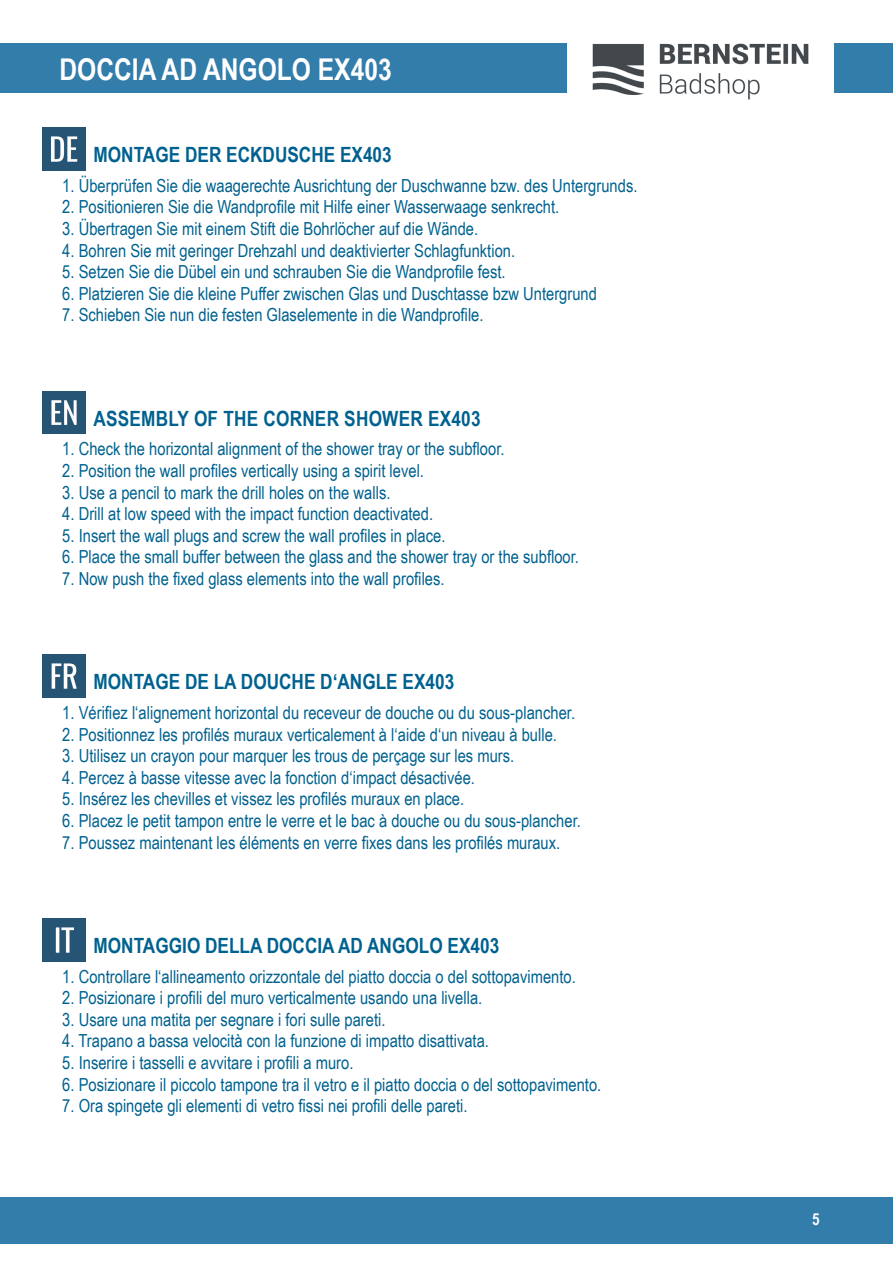
<style>
.page{position:relative;width:893px;height:1263px;background:#fff}
.page>*{position:absolute;margin:0;border:0;box-sizing:border-box;transform-origin:0 0}
.t1{font:700 30px "Arial Narrow";color:#fff}
.Fließtext{font:700 21px "Arial Narrow";color:#00618f}
.Aufzählung{font:18px "Arial Narrow";color:#00618f}
.t2{font:700 16.5px "Arial Narrow";color:#fff}
</style>
<div class="page">
<div style="left:0;top:43px;width:893px;height:50px;background:#337dab"></div>
<div style="left:0;top:1197px;width:893px;height:47px;background:#337dab"></div>
<img style="left:568px;top:43px;width:265px;height:57px">
<img style="left:43px;top:391px;width:42px;height:43px">
<img style="left:43px;top:655px;width:42px;height:42px">
<img style="left:43px;top:918px;width:42px;height:43px">
<img style="left:43px;top:128px;width:42px;height:42px">
<h1 class="t1" style="left:60px;top:47px;width:334px">DOCCIA AD ANGOLO EX403</h1>
<p class="Fließtext" style="left:94px;top:139px;width:300px">MONTAGE DER ECKDUSCHE EX403</p>
<p class="Aufzählung" style="left:62px;top:172px;width:577px">1. Überprüfen Sie die waagerechte Ausrichtung der Duschwanne bzw. des Untergrunds.</p>
<p class="Aufzählung" style="left:62px;top:194px;width:498px">2. Positionieren Sie die Wandprofile mit Hilfe einer Wasserwaage senkrecht.</p>
<p class="Aufzählung" style="left:62px;top:215px;width:417px">3. Übertragen Sie mit einem Stift die Bohrlöcher auf die Wände.</p>
<p class="Aufzählung" style="left:62px;top:237px;width:454px">4. Bohren Sie mit geringer Drehzahl und deaktivierter Schlagfunktion.</p>
<p class="Aufzählung" style="left:62px;top:259px;width:445px">5. Setzen Sie die Dübel ein und schrauben Sie die Wandprofile fest.</p>
<p class="Aufzählung" style="left:62px;top:280px;width:536px">6. Platzieren Sie die kleine Puffer zwischen Glas und Duschtasse bzw Untergrund</p>
<p class="Aufzählung" style="left:62px;top:302px;width:423px">7. Schieben Sie nun die festen Glaselemente in die Wandprofile.</p>
<p class="Fließtext" style="left:94px;top:402px;width:389px">ASSEMBLY OF THE CORNER SHOWER EX403</p>
<p class="Aufzählung" style="left:62px;top:436px;width:444px">1. Check the horizontal alignment of the shower tray or the subfloor.</p>
<p class="Aufzählung" style="left:62px;top:457px;width:363px">2. Position the wall profiles vertically using a spirit level.</p>
<p class="Aufzählung" style="left:62px;top:479px;width:330px">3. Use a pencil to mark the drill holes on the walls.</p>
<p class="Aufzählung" style="left:62px;top:501px;width:372px">4. Drill at low speed with the impact function deactivated.</p>
<p class="Aufzählung" style="left:62px;top:522px;width:385px">5. Insert the wall plugs and screw the wall profiles in place.</p>
<p class="Aufzählung" style="left:62px;top:544px;width:518px">6. Place the small buffer between the glass and the shower tray or the subfloor.</p>
<p class="Aufzählung" style="left:62px;top:565px;width:384px">7. Now push the fixed glass elements into the wall profiles.</p>
<p class="Fließtext" style="left:94px;top:666px;width:362px">MONTAGE DE LA DOUCHE D‘ANGLE EX403</p>
<p class="Aufzählung" style="left:62px;top:699px;width:514px">1. Vérifiez l‘alignement horizontal du receveur de douche ou du sous-plancher.</p>
<p class="Aufzählung" style="left:62px;top:721px;width:496px">2. Positionnez les profilés muraux verticalement à l‘aide d‘un niveau à bulle.</p>
<p class="Aufzählung" style="left:62px;top:743px;width:454px">3. Utilisez un crayon pour marquer les trous de perçage sur les murs.</p>
<p class="Aufzählung" style="left:62px;top:764px;width:414px">4. Percez à basse vitesse avec la fonction d‘impact désactivée.</p>
<p class="Aufzählung" style="left:62px;top:786px;width:403px">5. Insérez les chevilles et vissez les profilés muraux en place.</p>
<p class="Aufzählung" style="left:62px;top:807px;width:520px">6. Placez le petit tampon entre le verre et le bac à douche ou du sous-plancher.</p>
<p class="Aufzählung" style="left:62px;top:829px;width:499px">7. Poussez maintenant les éléments en verre fixes dans les profilés muraux.</p>
<p class="Fließtext" style="left:94px;top:930px;width:407px">MONTAGGIO DELLA DOCCIA AD ANGOLO EX403</p>
<p class="Aufzählung" style="left:62px;top:963px;width:515px">1. Controllare l‘allineamento orizzontale del piatto doccia o del sottopavimento.</p>
<p class="Aufzählung" style="left:62px;top:985px;width:422px">2. Posizionare i profili del muro verticalmente usando una livella.</p>
<p class="Aufzählung" style="left:62px;top:1006px;width:325px">3. Usare una matita per segnare i fori sulle pareti.</p>
<p class="Aufzählung" style="left:62px;top:1028px;width:428px">4. Trapano a bassa velocità con la funzione di impatto disattivata.</p>
<p class="Aufzählung" style="left:62px;top:1049px;width:293px">5. Inserire i tasselli e avvitare i profili a muro.</p>
<p class="Aufzählung" style="left:62px;top:1071px;width:541px">6. Posizionare il piccolo tampone tra il vetro e il piatto doccia o del sottopavimento.</p>
<p class="Aufzählung" style="left:62px;top:1093px;width:407px">7. Ora spingete gli elementi di vetro fissi nei profili delle pareti.</p>
<p class="t2" style="left:812px;top:1207px;width:9px">5</p>
</div>
